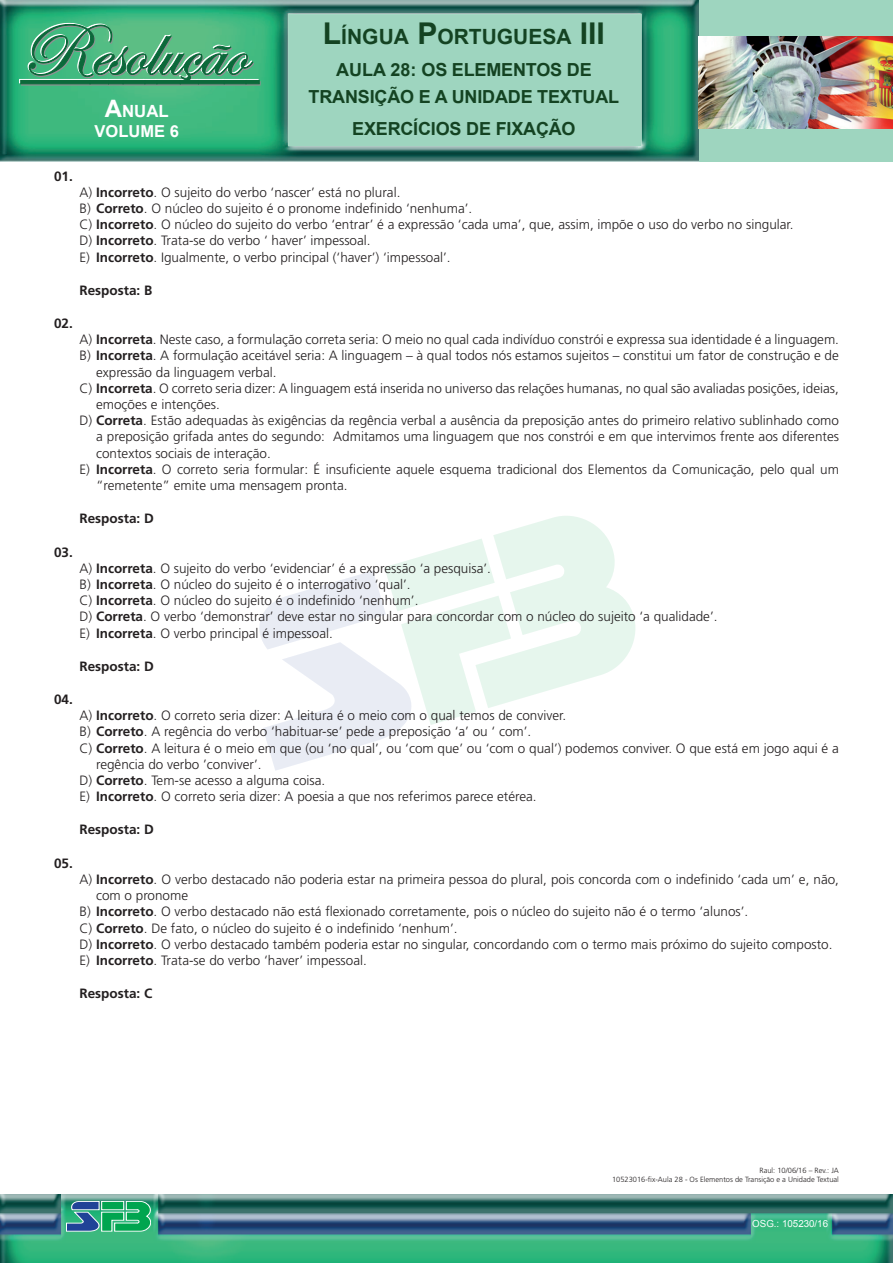
<style>
.page{position:relative;width:893px;height:1263px;background:#fff}
.page>*{position:absolute;margin:0;border:0;box-sizing:border-box;transform-origin:0 0}
.t1{font:700 21px "Arial";color:#144322}
.t2{font:700 18px/27.6px "Arial";letter-spacing:-.01em;color:#144322;text-align:center}
.t3{font:700 18px "Arial";letter-spacing:-.01em;color:#144322}
.t4{font:700 16.8px "Arial";color:#fff}
.t5{font:700 16.5px "Arial";color:#fff}
.Exercício_resposta{font:300 13.5px/16.2px "Frutiger";color:#231f20}
.Exercício_chamada{font:700 13.5px "Frutiger";color:#231f20}
.t6{font:9.75px "Arial";color:#fff}
.t7{font:300 7.5px "Frutiger";color:#231f20}
.s1{font-size:24px}
.s2{font-style:inherit}
.s3{font-size:30px}
.s4{font-weight:700}
</style>
<div class="page">
<div style="left:0;top:0;width:893px;height:162px;background:#9ed5bf"></div>
<img style="left:0;top:0;width:698px;height:162px">
<img style="left:698px;top:37px;width:195px;height:91px">
<div style="left:19px;top:79px;width:70px;height:4px;border:1px solid #fff"></div>
<svg style="left:20px;top:23px;width:240px;height:62px;background:#52aa7d"></svg>
<div style="left:224px;top:80px;width:22px;height:4px;border:1px solid #0b693a"></div>
<div style="left:246px;top:80px;width:14px;height:4px;border:1px solid #0b693a"></div>
<img style="left:0;top:1195px;width:893px;height:68px">
<svg style="left:66px;top:1201px;width:85px;height:30px;background:#39a184"></svg>
<svg style="left:259px;top:516px;width:376px;height:255px"></svg>
<p class="Exercício_chamada" style="left:54px;top:168px;width:20px">01.</p>
<p class="t4" style="left:105px;top:100px;width:64px"><span class="s1">A</span>NUAL</p>
<p class="t5" style="left:95px;top:120px;width:86px">VOLUME <span class="s2">6</span></p>
<h1 class="t1" style="left:323px;top:23px;width:283px"><span class="s3">L</span>ÍNGUA <span class="s3">P</span>ORTUGUESA <span class="s3">III</span></h1>
<h2 class="t2" style="left:309px;top:56px;width:312px"><span class="s2">AU LA 28:</span> OS ELEMENTOS DE<br>TRANSIÇÃO E A UNIDADE TEXTUAL</h2>
<h2 class="t3" style="left:352px;top:117px;width:225px">EXERCÍCIOS DE F<span class="s2">IXAÇÃO</span></h2>
<p class="Exercício_resposta" style="left:80px;top:184px;width:322px">A) <span class="s4">Incorreto</span>. O sujeito do verbo ‘nascer’ está no plural.</p>
<p class="Exercício_resposta" style="left:80px;top:200px;width:394px">B) <span class="s4">Correto</span>. O núcleo do sujeito é o pronome indefinido ‘nenhuma’.</p>
<p class="Exercício_resposta" style="left:80px;top:216px;width:716px">C) <span class="s4">Incorreto</span>. O núcleo do sujeito do verbo ‘entrar’ é a expressão ‘cada uma’, que, assim, impõe o uso do verbo no singular.</p>
<p class="Exercício_resposta" style="left:80px;top:233px;width:293px">D) <span class="s4">Incorreto</span>. Trata-se do verbo ‘ haver’ impessoal.</p>
<p class="Exercício_resposta" style="left:80px;top:249px;width:373px">E) <span class="s4">Incorreto</span>. Igualmente, o verbo principal (‘haver’) ‘impessoal’.</p>
<p class="Exercício_chamada" style="left:80px;top:282px;width:74px">Resposta: B</p>
<p class="Exercício_chamada" style="left:54px;top:315px;width:20px">02.</p>
<p class="Exercício_resposta" style="left:80px;top:331px;width:761px">A) <span class="s4">Incorreta</span>. Neste caso, a formulação correta seria: O meio no qual cada indivíduo constrói e expressa sua identidade é a linguagem.</p>
<p class="Exercício_resposta" style="left:96px;top:348px;width:744px;text-indent:-17px">B) <span class="s4">Incorreta</span>. A formulação aceitável seria: A linguagem – à qual todos nós estamos sujeitos – constitui um fator de construção e de expressão da linguagem verbal.</p>
<p class="Exercício_resposta" style="left:96px;top:380px;width:744px;text-indent:-17px">C) <span class="s4">Incorreta</span>. O correto seria dizer: A linguagem está inserida no universo das relações humanas, no qual são avaliadas posições, ideias, emoções e intenções.</p>
<p class="Exercício_resposta" style="left:96px;top:412px;width:744px;text-align:justify;text-indent:-17px">D) <span class="s4">Correta</span>. Estão adequadas às exigências da regência verbal a ausência da preposição antes do primeiro relativo sublinhado como a preposição grifada antes do segundo: Admitamos uma linguagem que nos constrói e em que intervimos frente aos diferentes contextos sociais de interação.</p>
<p class="Exercício_resposta" style="left:96px;top:461px;width:744px;text-indent:-17px">E) <span class="s4">Incorreta</span>. O correto seria formular: É insuficiente aquele esquema tradicional dos Elementos da Comunicação, pelo qual um “remetente” emite uma mensagem pronta.</p>
<p class="Exercício_chamada" style="left:80px;top:511px;width:76px">Resposta: D</p>
<p class="Exercício_chamada" style="left:54px;top:544px;width:20px">03.</p>
<p class="Exercício_resposta" style="left:80px;top:560px;width:413px">A) <span class="s4">Incorreta</span>. O sujeito do verbo ‘evidenciar’ é a expressão ‘a pesquisa’.</p>
<p class="Exercício_resposta" style="left:80px;top:576px;width:333px">B) <span class="s4">Incorreta</span>. O núcleo do sujeito é o interrogativo ‘qual’.</p>
<p class="Exercício_resposta" style="left:80px;top:592px;width:340px">C) <span class="s4">Incorreta</span>. O núcleo do sujeito é o indefinido ‘nenhum’.</p>
<p class="Exercício_resposta" style="left:80px;top:608px;width:639px">D) <span class="s4">Correta</span>. O verbo ‘demonstrar’ deve estar no singular para concordar com o núcleo do sujeito ‘a qualidade’.</p>
<p class="Exercício_resposta" style="left:80px;top:625px;width:255px">E) <span class="s4">Incorreta</span>. O verbo principal é impessoal.</p>
<p class="Exercício_chamada" style="left:80px;top:658px;width:76px">Resposta: D</p>
<p class="Exercício_chamada" style="left:54px;top:691px;width:20px">04.</p>
<p class="Exercício_resposta" style="left:80px;top:707px;width:488px">A) <span class="s4">Incorreto</span>. O correto seria dizer: A leitura é o meio com o qual temos de conviver.</p>
<p class="Exercício_resposta" style="left:80px;top:724px;width:453px">B) <span class="s4">Correto</span>. A regência do verbo ‘habituar-se’ pede a preposição ‘a’ ou ‘ com’.</p>
<p class="Exercício_resposta" style="left:96px;top:740px;width:744px;text-indent:-17px">C) <span class="s4">Correto</span>. A leitura é o meio em que (ou ‘no qual’, ou ‘com que’ ou ‘com o qual’) podemos conviver. O que está em jogo aqui é a regência do verbo ’conviver’.</p>
<p class="Exercício_resposta" style="left:80px;top:772px;width:247px">D) <span class="s4">Correto</span>. Tem-se acesso a alguma coisa.</p>
<p class="Exercício_resposta" style="left:80px;top:788px;width:459px">E) <span class="s4">Incorreto</span>. O correto seria dizer: A poesia a que nos referimos parece etérea.</p>
<p class="Exercício_chamada" style="left:80px;top:822px;width:76px">Resposta: D</p>
<p class="Exercício_chamada" style="left:54px;top:855px;width:20px">05.</p>
<p class="Exercício_resposta" style="left:96px;top:871px;width:744px;text-indent:-17px">A) <span class="s4">Incorreto</span>. O verbo destacado não poderia estar na primeira pessoa do plural, pois concorda com o indefinido ‘cada um’ e, não, com o pronome</p>
<p class="Exercício_resposta" style="left:80px;top:903px;width:670px">B) <span class="s4">Incorreto</span>. O verbo destacado não está flexionado corretamente, pois o núcleo do sujeito não é o termo ‘alunos’.</p>
<p class="Exercício_resposta" style="left:80px;top:920px;width:379px">C) <span class="s4">Correto</span>. De fato, o núcleo do sujeito é o indefinido ‘nenhum’.</p>
<p class="Exercício_resposta" style="left:80px;top:936px;width:754px">D) <span class="s4">Incorreto</span>. O verbo destacado também poderia estar no singular, concordando com o termo mais próximo do sujeito composto.</p>
<p class="Exercício_resposta" style="left:80px;top:952px;width:289px">E) <span class="s4">Incorreto</span>. Trata-se do verbo ‘haver’ impessoal.</p>
<p class="Exercício_chamada" style="left:80px;top:985px;width:74px">Resposta: C</p>
<p class="t7" style="left:759px;top:1166px;width:81px">Raul: 10/06/16 – Rev.: JA</p>
<p class="t7" style="left:612px;top:1175px;width:228px">10523016-fix-Aula 28 - Os Elementos de Transição e a Unidade Textual</p>
<p class="t6" style="left:752px;top:1217px;width:77px">OSG.: 105230/16</p>
</div>
